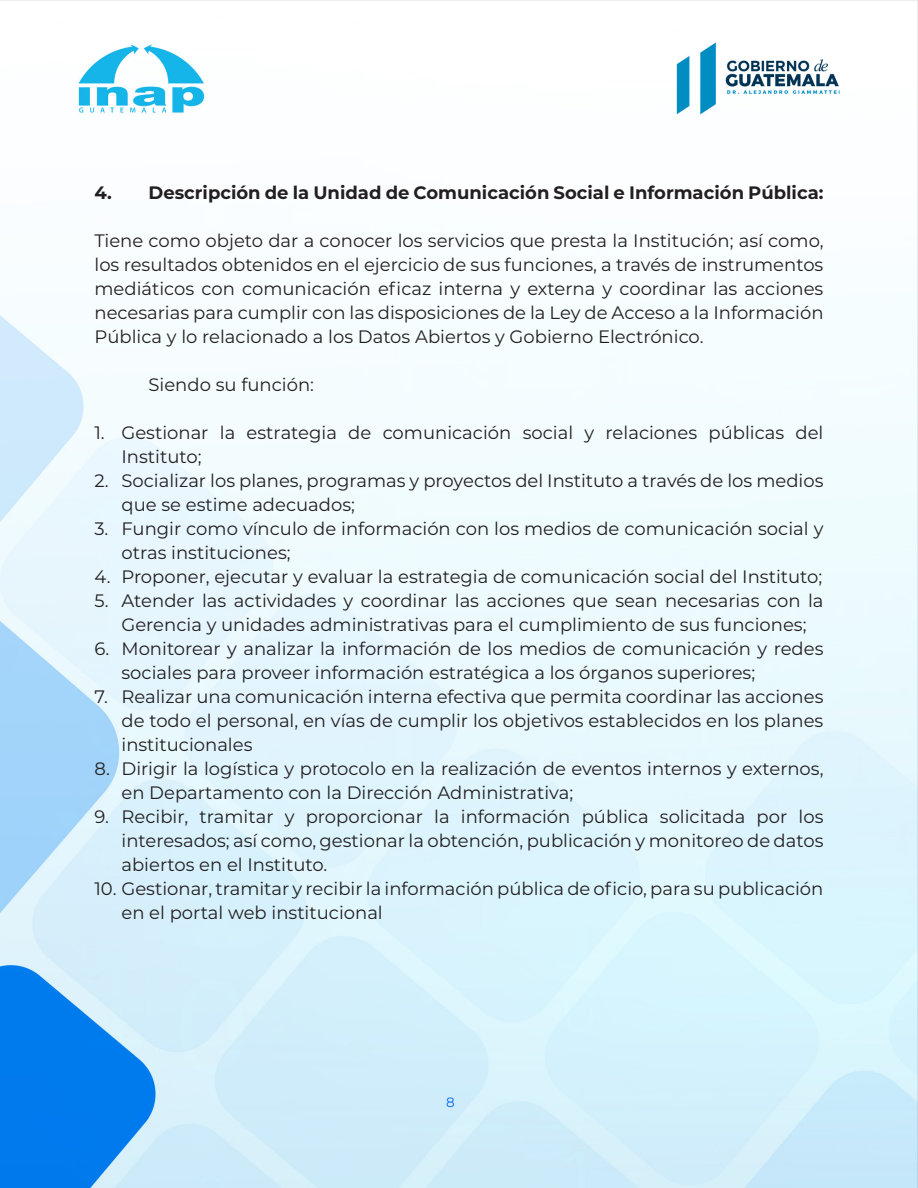
<style>
.page{position:relative;width:918px;height:1188px;background:#fff}
.page>*{position:absolute;margin:0;border:0;box-sizing:border-box;transform-origin:0 0}
.Estilo_de_párrafo_4{font:18px/24px "Montserrat";color:#231f20}
.Estilo_de_párrafo_4-2{font:700 18px "Montserrat";color:#231f20}
.t1{font:13.5px "Montserrat";color:#0067ee}
</style>
<div class="page">
<img style="left:0;top:0;width:918px;height:1188px">
<p class="Estilo_de_párrafo_4-2" style="left:94px;top:179px;width:731px">4. Descripción de la Unidad de Comunicación Social e Información Pública:</p>
<p class="Estilo_de_párrafo_4" style="left:94px;top:228px;width:731px;text-align:justify">Tiene como objeto dar a conocer los servicios que presta la Institución; así como, los resultados obtenidos en el ejercicio de sus funciones, a través de instrumentos mediáticos con comunicación eficaz interna y externa y coordinar las acciones necesarias para cumplir con las disposiciones de la Ley de Acceso a la Información Pública y lo relacionado a los Datos Abiertos y Gobierno Electrónico.</p>
<p class="Estilo_de_párrafo_4" style="left:148px;top:372px;width:167px">Siendo su función:</p>
<p class="Estilo_de_párrafo_4" style="left:122px;top:420px;width:704px;text-indent:-27px">1. Gestionar la estrategia de comunicación social y relaciones públicas del<br>Instituto;</p>
<p class="Estilo_de_párrafo_4" style="left:122px;top:468px;width:704px;text-indent:-27px">2. Socializar los planes, programas y proyectos del Instituto a través de los medios que se estime adecuados;</p>
<p class="Estilo_de_párrafo_4" style="left:122px;top:516px;width:703px;text-indent:-27px">3. Fungir como vínculo de información con los medios de comunicación social y otras instituciones;</p>
<p class="Estilo_de_párrafo_4" style="left:94px;top:564px;width:729px">4. Proponer, ejecutar y evaluar la estrategia de comunicación social del Instituto;</p>
<p class="Estilo_de_párrafo_4" style="left:94px;top:588px;width:730px;text-align:center">5. Atender las actividades y coordinar las acciones que sean necesarias con la<br>Gerencia y unidades administrativas para el cumplimiento de sus funciones;</p>
<p class="Estilo_de_párrafo_4" style="left:122px;top:636px;width:703px;text-indent:-27px">6. Monitorear y analizar la información de los medios de comunicación y redes sociales para proveer información estratégica a los órganos superiores;</p>
<p class="Estilo_de_párrafo_4" style="left:122px;top:684px;width:704px;text-align:justify;text-indent:-27px">7. Realizar una comunicación interna efectiva que permita coordinar las acciones de todo el personal, en vías de cumplir los objetivos establecidos en los planes institucionales</p>
<p class="Estilo_de_párrafo_4" style="left:122px;top:756px;width:704px;text-indent:-27px">8. Dirigir la logística y protocolo en la realización de eventos internos y externos, en Departamento con la Dirección Administrativa;</p>
<p class="Estilo_de_párrafo_4" style="left:122px;top:804px;width:704px;text-align:justify;text-indent:-27px">9. Recibir, tramitar y proporcionar la información pública solicitada por los interesados; así como, gestionar la obtención, publicación y monitoreo de datos abiertos en el Instituto.</p>
<p class="Estilo_de_párrafo_4" style="left:122px;top:876px;width:703px;text-indent:-27px">10. Gestionar, tramitar y recibir la información pública de oficio, para su publicación en el portal web institucional</p>
<p class="t1" style="left:446px;top:1093px;width:10px">8</p>
</div>
